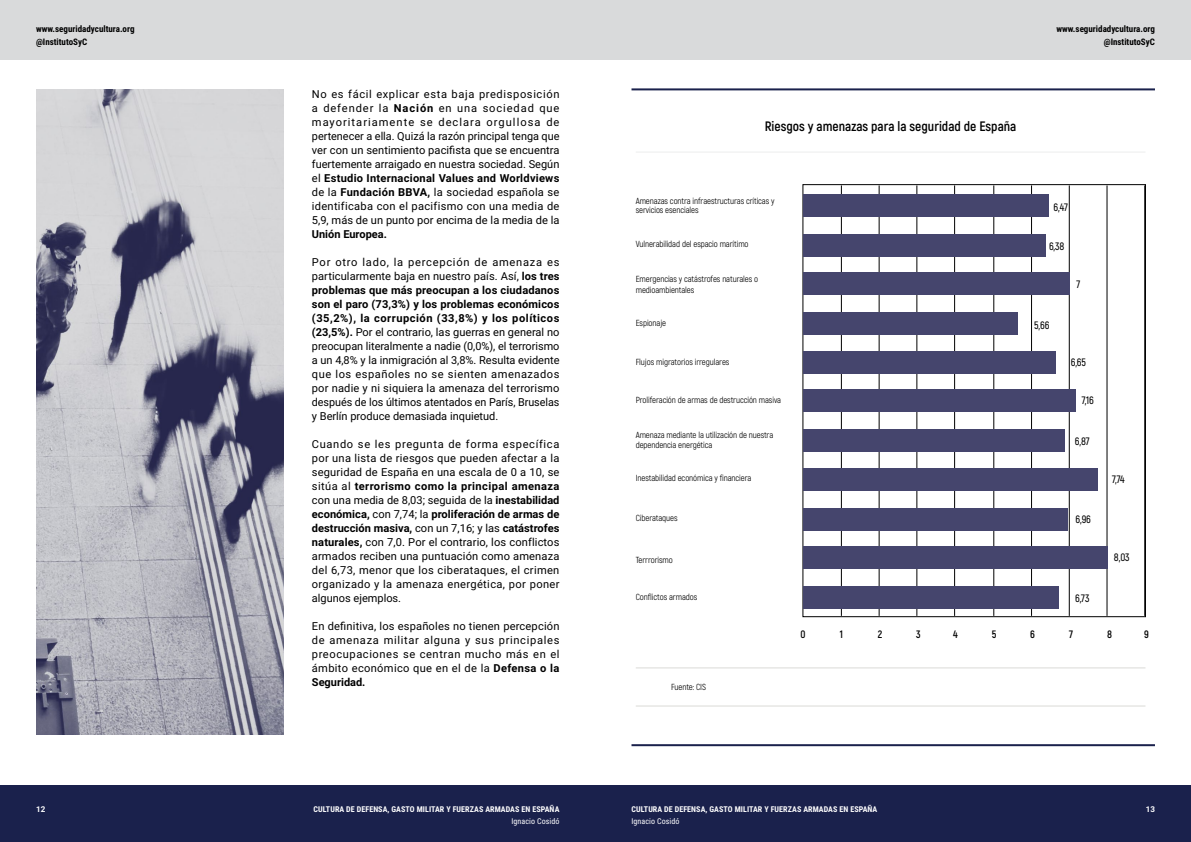
<style>
.page{position:relative;width:1191px;height:842px;background:#fff}
.page>*{position:absolute;margin:0;border:0;box-sizing:border-box;transform-origin:0 0}
.t1{font:700 13.7px "Akrobat";color:#000}
.t2{font:11px/14px "Roboto";letter-spacing:.025em;color:#000;text-align:justify}
.t3{font:700 11px "Roboto";color:#000}
.t4{font:600 10.7px "Akrobat";letter-spacing:-.01em;color:#000}
.t5{font:700 10.7px "Akrobat";color:#000}
.t6{font:700 9px/12.4px "Roboto Condensed";color:#000;text-align:right}
.t7{font:8.8px/10.6px "Akrobat";letter-spacing:-.01em;color:#000}
.t8{font:700 8px "Roboto Condensed";letter-spacing:.01em;color:#fff}
.t9{font:8px "Roboto Condensed";letter-spacing:.01em;color:#fff}
.t10{font:700 8px "Roboto";color:#fff}
.s1{font-weight:700}
</style>
<div class="page">
<div style="left:595px;top:785px;width:596px;height:57px;background:#1a214c"></div>
<div style="left:595px;top:0;width:596px;height:60px;background:#d9dadb"></div>
<div style="left:0;top:785px;width:595px;height:57px;background:#1a214c"></div>
<div style="left:0;top:0;width:595px;height:60px;background:#d9dadb"></div>
<img style="left:36px;top:89px;width:247px;height:645px">
<hr style="left:631px;top:88px;width:524px;height:2px;background:#1a214c">
<hr style="left:631px;top:744px;width:524px;height:2px;background:#1a214c">
<hr style="left:636px;top:152px;width:509px;height:1px;background:#eceded">
<hr style="left:636px;top:667px;width:509px;height:1px;background:#dadad7">
<hr style="left:636px;top:705px;width:509px;height:1px;background:#dadad7">
<hr style="left:841px;top:185px;width:1px;height:431px;background:#000">
<hr style="left:879px;top:185px;width:1px;height:431px;background:#000">
<hr style="left:916px;top:185px;width:1px;height:431px;background:#000">
<hr style="left:954px;top:185px;width:1px;height:431px;background:#000">
<hr style="left:993px;top:185px;width:1px;height:431px;background:#000">
<hr style="left:1031px;top:185px;width:1px;height:431px;background:#000">
<hr style="left:1069px;top:185px;width:1px;height:431px;background:#000">
<hr style="left:1106px;top:185px;width:1px;height:431px;background:#000">
<div style="left:803px;top:194px;width:245px;height:23px;background:#45456d"></div>
<div style="left:803px;top:234px;width:242px;height:23px;background:#45456d"></div>
<div style="left:803px;top:273px;width:266px;height:22px;background:#45456d"></div>
<div style="left:803px;top:313px;width:214px;height:22px;background:#45456d"></div>
<div style="left:803px;top:351px;width:252px;height:22px;background:#45456d"></div>
<div style="left:803px;top:389px;width:272px;height:23px;background:#45456d"></div>
<div style="left:803px;top:429px;width:261px;height:23px;background:#45456d"></div>
<div style="left:803px;top:468px;width:294px;height:22px;background:#45456d"></div>
<div style="left:803px;top:508px;width:264px;height:22px;background:#45456d"></div>
<div style="left:803px;top:546px;width:304px;height:23px;background:#45456d"></div>
<div style="left:803px;top:586px;width:255px;height:23px;background:#45456d"></div>
<p class="t6" style="left:36px;top:23px;width:100px;text-align:left">www.seguridadycultura.org @InstitutoSyC</p>
<p class="t2" style="left:312px;top:86px;width:249px">No es fácil explicar esta baja predisposición a defender la <span class="s1">Nación</span> en una sociedad que mayoritariamente se declara orgullosa de pertenecer a ella. Quizá la razón principal tenga que ver con un sentimiento pacifista que se encuentra fuertemente arraigado en nuestra sociedad. Según el <span class="s1">Estudio Internacional Values and Worldviews </span>de la <span class="s1">Fundación BBVA,</span> la sociedad española se identificaba con el pacifismo con una media de 5,9, más de un punto por encima de la media de la</p>
<p class="t3" style="left:312px;top:226px;width:76px">Unión Europea.</p>
<p class="t2" style="left:312px;top:254px;width:249px">Por otro lado, la percepción de amenaza es particularmente baja en nuestro país. Así, <span class="s1">los tres problemas que más preocupan a los ciudadanos son el paro (73,3%) y los problemas económicos (35,2%), la corrupción (33,8%) y los políticos (23,5%).</span> Por el contrario, las guerras en general no preocupan literalmente a nadie (0,0%), el terrorismo a un 4,8% y la inmigración al 3,8%. Resulta evidente que los españoles no se sienten amenazados por nadie y ni siquiera la amenaza del terrorismo después de los últimos atentados en París, Bruselas y Berlín produce demasiada inquietud.</p>
<p class="t2" style="left:312px;top:436px;width:249px">Cuando se les pregunta de forma específica por una lista de riesgos que pueden afectar a la seguridad de España en una escala de 0 a 10, se sitúa al <span class="s1">terrorismo como la principal amenaza </span>con una media de 8,03; seguida de la <span class="s1">inestabilidad económica,</span> con 7,74; la <span class="s1">proliferación de armas de destrucción masiva,</span> con un 7,16; y las <span class="s1">catástrofes naturales,</span> con 7,0. Por el contrario, los conflictos armados reciben una puntuación como amenaza del 6,73, menor que los ciberataques, el crimen organizado y la amenaza energética, por poner algunos ejemplos.</p>
<p class="t2" style="left:312px;top:618px;width:249px">En definitiva, los españoles no tienen percepción de amenaza militar alguna y sus principales preocupaciones se centran mucho más en el ámbito económico que en el de la <span class="s1">Defensa o la Seguridad.</span></p>
<p class="t10" style="left:36px;top:804px;width:11px">12</p>
<p class="t8" style="left:313px;top:804px;width:247px">CULTURA DE DEFENSA, GASTO MILITAR Y FUERZAS ARMADAS EN ESPAÑA</p>
<p class="t9" style="left:511px;top:815px;width:50px">Ignacio Cosidó</p>
<p class="t6" style="left:1056px;top:23px;width:100px">www.seguridadycultura.org @InstitutoSyC</p>
<p class="t1" style="left:764px;top:118px;width:253px">Riesgos y amenazas para la seguridad de España</p>
<p class="t7" style="left:636px;top:196px;width:140px;line-height:9.8px">Amenazas contra infraestructuras críticas y servicios esenciales</p>
<p class="t7" style="left:636px;top:239px;width:114px">Vulnerabilidad del espacio marítimo</p>
<p class="t7" style="left:636px;top:274px;width:124px">Emergencias y catástrofes naturales o medioambientales</p>
<p class="t7" style="left:636px;top:318px;width:32px">Espionaje</p>
<p class="t7" style="left:636px;top:356px;width:95px">Flujos migratorios irregulares</p>
<p class="t7" style="left:636px;top:395px;width:147px">Proliferación de armas de destrucción masiva</p>
<p class="t7" style="left:636px;top:429px;width:139px">Amenaza mediante la utilización de nuestra dependencia energética</p>
<p class="t7" style="left:636px;top:473px;width:117px">Inestabilidad económica y financiera</p>
<p class="t7" style="left:636px;top:513px;width:43px">Ciberataques</p>
<p class="t7" style="left:636px;top:555px;width:39px">Terrrorismo</p>
<p class="t7" style="left:636px;top:592px;width:63px">Conflictos armados</p>
<p class="t4" style="left:1053px;top:200px;width:16px">6,47</p>
<p class="t4" style="left:1049px;top:240px;width:17px">6,38</p>
<p class="t4" style="left:1076px;top:278px;width:5px">7</p>
<p class="t4" style="left:1034px;top:318px;width:17px">5,66</p>
<p class="t4" style="left:1070px;top:356px;width:17px">6,65</p>
<p class="t4" style="left:1081px;top:394px;width:14px">7,16</p>
<p class="t4" style="left:1074px;top:435px;width:16px">6,87</p>
<p class="t4" style="left:1075px;top:513px;width:17px">6,96</p>
<p class="t4" style="left:1075px;top:592px;width:16px">6,73</p>
<p class="t4" style="left:1112px;top:473px;width:14px">7,74</p>
<p class="t4" style="left:1114px;top:550px;width:17px">8,03</p>
<p class="t7" style="left:671px;top:682px;width:36px">Fuente: CIS</p>
<p class="t5" style="left:800px;top:628px;width:7px">0</p>
<p class="t5" style="left:839px;top:628px;width:5px">1</p>
<p class="t5" style="left:877px;top:628px;width:6px">2</p>
<p class="t5" style="left:916px;top:628px;width:6px">3</p>
<p class="t5" style="left:953px;top:628px;width:6px">4</p>
<p class="t5" style="left:991px;top:628px;width:6px">5</p>
<p class="t5" style="left:1030px;top:628px;width:6px">6</p>
<p class="t5" style="left:1069px;top:628px;width:5px">7</p>
<p class="t5" style="left:1107px;top:628px;width:6px">8</p>
<p class="t5" style="left:1144px;top:628px;width:6px">9</p>
<p class="t8" style="left:631px;top:804px;width:247px">CULTURA DE DEFENSA, GASTO MILITAR Y FUERZAS ARMADAS EN ESPAÑA</p>
<p class="t10" style="left:1145px;top:804px;width:11px">13</p>
<p class="t9" style="left:631px;top:815px;width:50px">Ignacio Cosidó</p>
</div>
